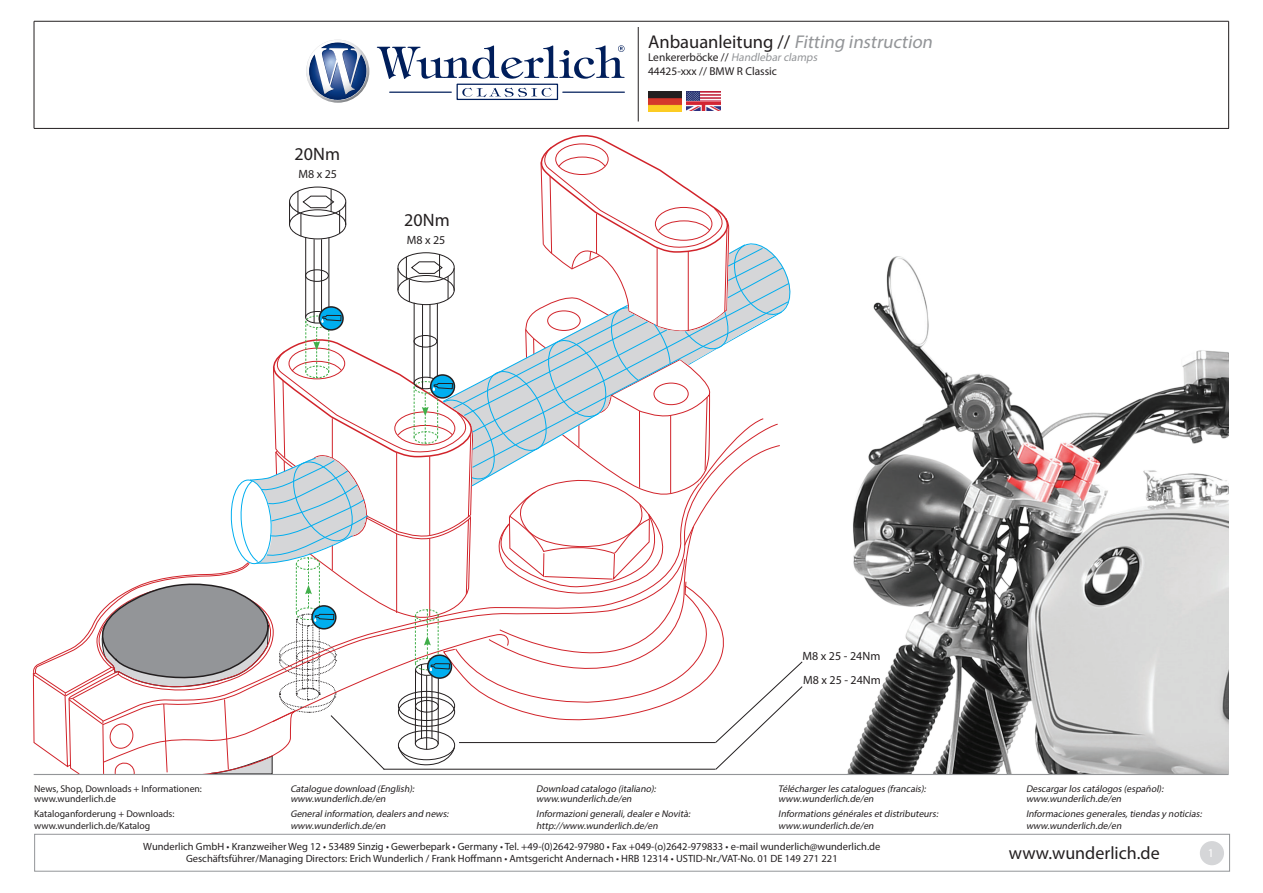
<style>
.page{position:relative;width:1263px;height:893px;background:#fff}
.page>*{position:absolute;margin:0;border:0;box-sizing:border-box;transform-origin:0 0}
.t1{font:italic 18.6px "Myriad Pro";color:#939598}
.t2{font:18px "Myriad Pro";color:#231f20}
.t3{font:12px/24.5px "Myriad Pro";color:#231f20}
.t4{font:12px "Myriad Pro";color:#fff}
.t5{font:11.4px/13.6px "Myriad Pro";color:#231f20}
.t6{font:10.5px/12px "Myriad Pro";color:#231f20;text-align:center}
.t7{font:italic 9.75px/10.2px "Myriad Pro";letter-spacing:-.015em;color:#231f20}
.t8{font:9.75px/10.2px "Myriad Pro";color:#231f20}
.s1{font-style:normal;color:#231f20}
.s2{font-style:italic;color:#939598}
</style>
<div class="page">
<div style="left:34px;top:834px;width:1196px;height:37px;background:#fff;border:1px solid #939598"></div>
<div style="left:456px;top:84px;width:102px;height:16px;border:1px solid #001e5b"></div>
<svg style="left:462px;top:88px;width:90px;height:9px"></svg>
<svg style="left:306px;top:40px;width:63px;height:63px"></svg>
<svg style="left:377px;top:45px;width:247px;height:34px"></svg>
<hr style="left:563px;top:92px;width:61px;height:1px;background:#001e5b">
<hr style="left:390px;top:92px;width:61px;height:1px;background:#001e5b">
<hr style="left:34px;top:128px;width:1195px;height:1px;background:#231f20">
<hr style="left:638px;top:27px;width:1px;height:95px;background:#231f20">
<hr style="left:34px;top:21px;width:1px;height:107px;background:#231f20">
<hr style="left:34px;top:21px;width:1194px;height:1px;background:#231f20">
<hr style="left:1228px;top:21px;width:1px;height:107px;background:#231f20">
<img style="left:847px;top:256px;width:381px;height:518px">
<div style="left:1200px;top:841px;width:24px;height:24px;background:#d5d6d8;border-radius:50%"></div>
<hr style="left:34px;top:774px;width:1194px;height:1px;background:#939598">
<img style="left:648px;top:91px;width:34px;height:20px">
<img style="left:686px;top:91px;width:34px;height:20px">
<svg style="left:32px;top:135px;width:771px;height:640px"></svg>
<h2 class="t2" style="left:294px;top:143px;width:47px">20Nm</h2>
<p class="t3" style="left:298px;top:161px;width:40px">M8 x 25</p>
<h2 class="t2" style="left:404px;top:209px;width:47px">20Nm</h2>
<p class="t3" style="left:407px;top:227px;width:40px">M8 x 25</p>
<h1 class="t1" style="left:648px;top:30px;width:290px"><span class="s1">A n b a u a n l e i t u n g //</span> Fitting instruction</h1>
<p class="t5" style="left:648px;top:51px;width:173px">Lenkererböcke // <span class="s2">Handlebarclamps<br></span>44425-xxx // BMW R Classic</p>
<p class="t8" style="left:34px;top:783px;width:169px">News, Shop, Downloads + Informationen: www.wunderlich.de</p>
<p class="t8" style="left:34px;top:808px;width:142px;line-height:11.7px">Kataloganforderung + Downloads: www.wunderlich.de/Katalog</p>
<p class="t7" style="left:290px;top:783px;width:128px">Catalogue download (English): www.wunderlich.de/en</p>
<p class="t7" style="left:290px;top:808px;width:162px;line-height:11.7px">Generalinformation,dealers and news: www.wunderlich.de/en</p>
<p class="t7" style="left:536px;top:783px;width:123px">Download catalogo (italiano): www.wunderlich.de/en</p>
<p class="t7" style="left:536px;top:808px;width:157px;line-height:11.7px">Informazionigenerali,dealere Novità: http://www.wunderlich.de/en</p>
<p class="t3" style="left:802px;top:643px;width:80px">M8 x 25 - 24Nm<br>M8 x 25 - 24Nm</p>
<p class="t7" style="left:778px;top:783px;width:151px">Téléchargerles catalogues (francais): www.wunderlich.de/en</p>
<p class="t7" style="left:778px;top:808px;width:163px;line-height:11.7px">Informations générales etdistributeurs: www.wunderlich.de/en</p>
<p class="t7" style="left:1026px;top:783px;width:141px">Descargarlos catálogos (español): www.wunderlich.de/en</p>
<p class="t7" style="left:1026px;top:808px;width:179px;line-height:11.7px">Informaciones generales,tiendas y noticias: www.wunderlich.de/en</p>
<p class="t6" style="left:143px;top:840px;width:739px">Wunderlich GmbH • Kranzweiher Weg 12 • 53489 Sinzig • Gewerbepark • Germany • Tel. +49-(0)2642-97980 • Fax +049-(o)2642-979833 • e-mail wunderlich@wunderlich.de<br>Geschäftsführer/Managing Directors: Erich Wunderlich / Frank Hoffmann • Amtsgericht Andernach • HRB 12314 • USTID-Nr./VAT-No. 01 DE 149 271 221</p>
<h2 class="t2" style="left:1009px;top:841px;width:152px">www.wunderlich.de</h2>
<p class="t4" style="left:1208px;top:846px;width:8px">1</p>
</div>
